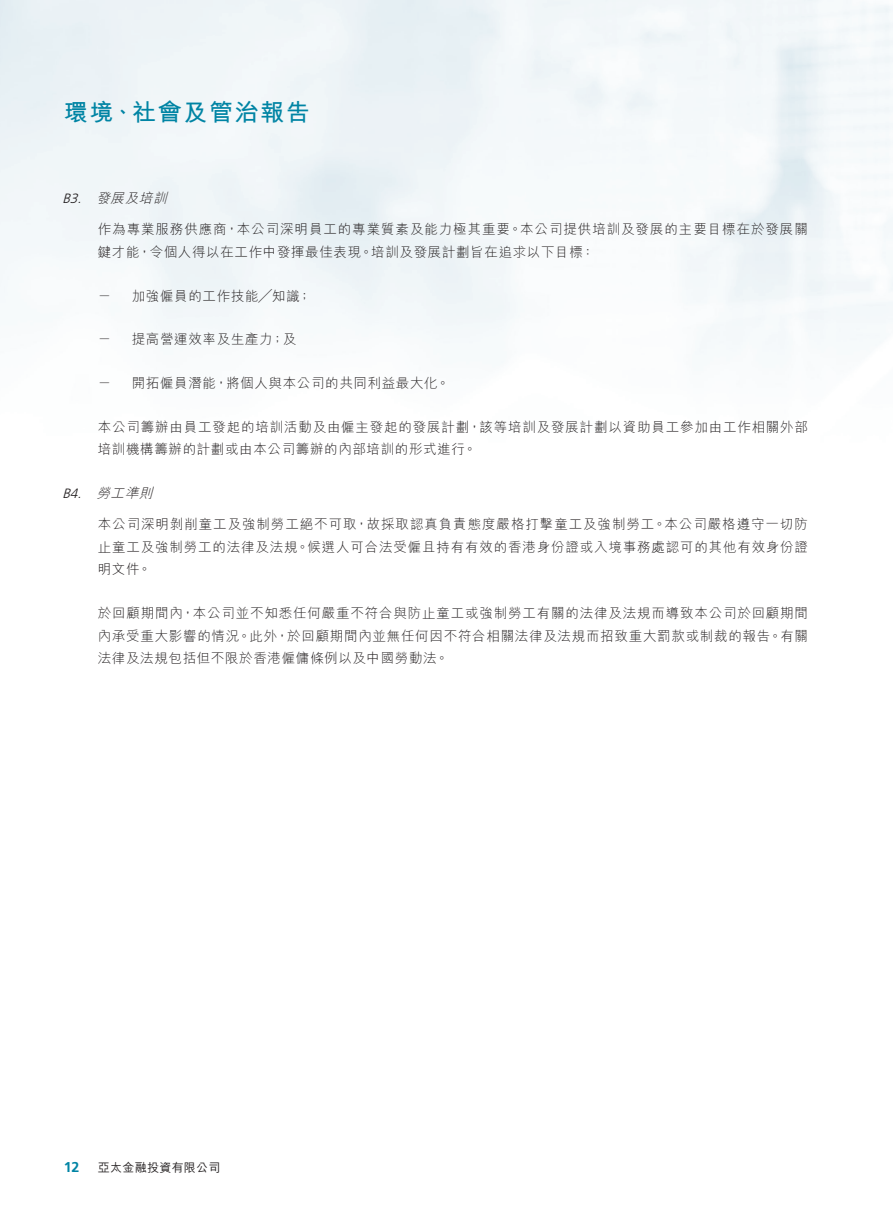
<style>
.page{position:relative;width:893px;height:1212px;background:#fff}
.page>*{position:absolute;margin:0;border:0;box-sizing:border-box;transform-origin:0 0}
.t1{font:700 24px "M Hei HK";letter-spacing:.065em;color:#0084a4}
.t2{font:700 14.25px "Frutiger LT Std";color:#0084a4}
.t3{font:300 13.5px/22.5px "M Hei HK";letter-spacing:.055em;color:#231f20}
.t4{font:italic 300 13.5px "M Hei HK";color:#231f20}
.t5{font:500 12px "M Hei HK";letter-spacing:.025em;color:#231f20}
.s1{font-family:"Frutiger LT Std"}
</style>
<div class="page">
<h1 class="t1" style="left:64px;top:95px;width:248px">環境、社會及管治報告</h1>
<p class="t4" style="left:62px;top:192px;width:109px"><span class="s1">B3.</span> 發展及培訓</p>
<p class="t3" style="left:98px;top:218px;width:712px">作為專業服務供應商，本公司深明員工的專業質素及能力極其重要。本公司提供培訓及發展的主要目標在於發展關鍵才能，令個人得以在工作中發揮最佳表現。培訓及發展計劃旨在追求以下目標：</p>
<p class="t3" style="left:98px;top:284px;width:15px">－</p>
<p class="t3" style="left:132px;top:284px;width:181px">加強僱員的工作技能╱知識；</p>
<p class="t3" style="left:98px;top:328px;width:15px">－</p>
<p class="t3" style="left:132px;top:328px;width:166px">提高營運效率及生產力；及</p>
<p class="t3" style="left:98px;top:372px;width:15px">－</p>
<p class="t3" style="left:132px;top:372px;width:319px">開拓僱員潛能，將個人與本公司的共同利益最大化。</p>
<p class="t3" style="left:98px;top:416px;width:712px">本公司籌辦由員工發起的培訓活動及由僱主發起的發展計劃，該等培訓及發展計劃以資助員工參加由工作相關外部培訓機構籌辦的計劃或由本公司籌辦的內部培訓的形式進行。</p>
<p class="t4" style="left:62px;top:486px;width:95px"><span class="s1">B4.</span> 勞工準則</p>
<p class="t3" style="left:98px;top:513px;width:712px;text-align:justify">本公司深明剝削童工及強制勞工絕不可取，故採取認真負責態度嚴格打擊童工及強制勞工。本公司嚴格遵守一切防止童工及強制勞工的法律及法規。候選人可合法受僱且持有有效的香港身份證或入境事務處認可的其他有效身份證明文件。</p>
<p class="t3" style="left:98px;top:602px;width:712px;text-align:justify">於回顧期間內，本公司並不知悉任何嚴重不符合與防止童工或強制勞工有關的法律及法規而導致本公司於回顧期間內承受重大影響的情況。此外，於回顧期間內並無任何因不符合相關法律及法規而招致重大罰款或制裁的報告。有關法律及法規包括但不限於香港僱傭條例以及中國勞動法。</p>
<p class="t2" style="left:64px;top:1158px;width:17px">12</p>
<p class="t5" style="left:98px;top:1159px;width:124px">亞太金融投資有限公司</p>
</div>
